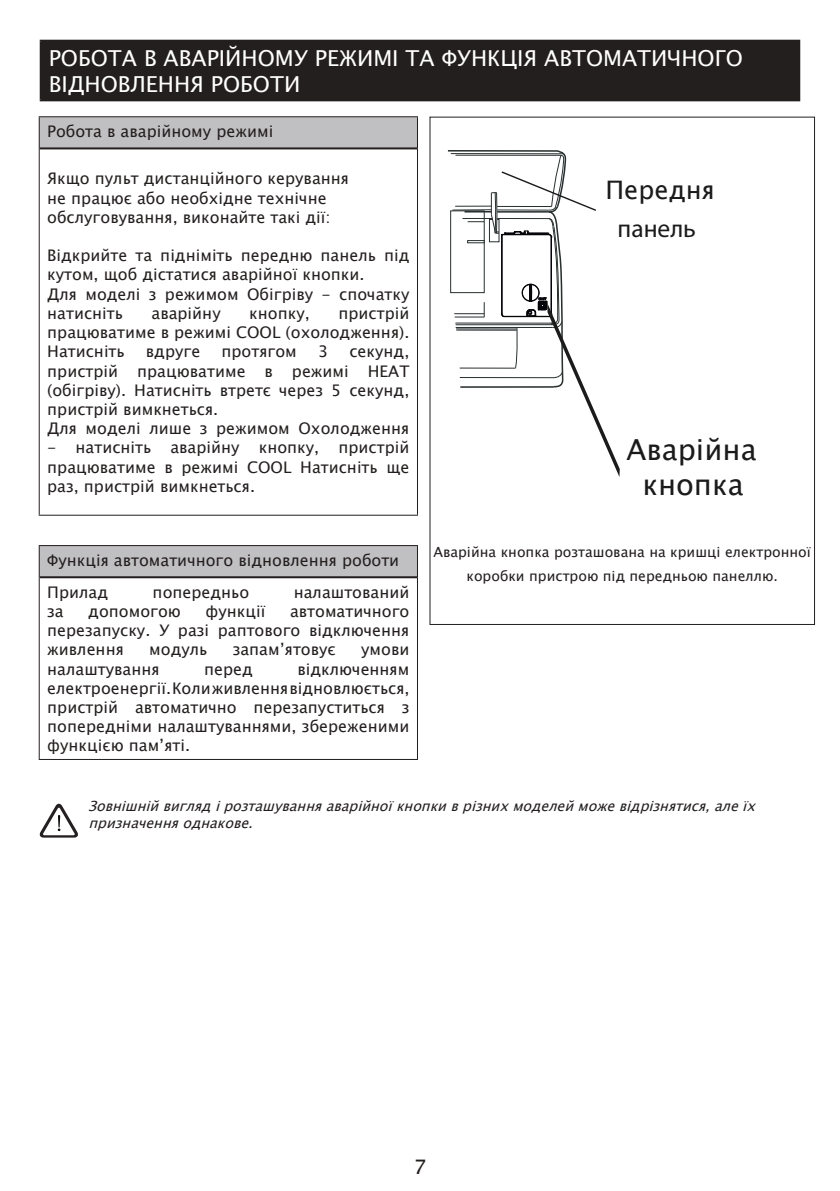
<style>
.page{position:relative;width:840px;height:1191px;background:#fff}
.page>*{position:absolute;margin:0;border:0;box-sizing:border-box;transform-origin:0 0}
.t1{font:29px/34.8px "Lucida Sans Unicode";color:#1b1b1c;text-align:center}
.t2{font:25.4px "Lucida Sans Unicode";color:#1b1b1c}
.t3{font:25.4px "Times New Roman CYR";color:#1b1b1c}
.t4{font:22px/26.4px "Lucida Sans Unicode";color:#fff}
.t5{font:20px "Lucida Sans Unicode";color:#241f1f}
.t6{font:16px/19.2px "Lucida Sans Unicode";color:#241f1f}
.t7{font:italic 14px/16.8px "Lucida Sans Unicode";color:#241f1f}
.t8{font:14px/24px "Lucida Sans Unicode";color:#241f1f;text-align:center}
</style>
<div class="page">
<div style="left:41px;top:41px;width:757px;height:59px;background:#241f1f"></div>
<hr style="left:40px;top:40px;width:759px;height:2px;background:#241f1f">
<hr style="left:40px;top:42px;width:2px;height:57px;background:#241f1f">
<hr style="left:797px;top:42px;width:2px;height:57px;background:#241f1f">
<hr style="left:40px;top:99px;width:759px;height:2px;background:#241f1f">
<div style="left:39px;top:545px;width:378px;height:32px;background:#c0bfc1"></div>
<hr style="left:40px;top:576px;width:377px;height:2px;background:#241f1f">
<hr style="left:39px;top:545px;width:379px;height:1px;background:#241f1f">
<hr style="left:39px;top:546px;width:1px;height:31px;background:#241f1f">
<hr style="left:417px;top:546px;width:1px;height:31px;background:#241f1f">
<hr style="left:39px;top:577px;width:1px;height:182px;background:#241f1f">
<hr style="left:417px;top:577px;width:1px;height:182px;background:#241f1f">
<hr style="left:39px;top:759px;width:379px;height:1px;background:#241f1f">
<div style="left:39px;top:117px;width:378px;height:31px;background:#c0bfc1"></div>
<hr style="left:40px;top:147px;width:377px;height:2px;background:#241f1f">
<hr style="left:39px;top:116px;width:379px;height:1px;background:#241f1f">
<hr style="left:39px;top:117px;width:1px;height:31px;background:#241f1f">
<hr style="left:417px;top:117px;width:1px;height:31px;background:#241f1f">
<hr style="left:39px;top:148px;width:1px;height:367px;background:#241f1f">
<hr style="left:417px;top:148px;width:1px;height:367px;background:#241f1f">
<hr style="left:39px;top:515px;width:379px;height:1px;background:#241f1f">
<svg style="left:39px;top:803px;width:39px;height:34px"></svg>
<svg style="left:447px;top:150px;width:172px;height:326px"></svg>
<h3 class="t4" style="left:49px;top:45px;width:695px">РОБОТА В АВАРІЙНОМУ РЕЖИМІ ТА ФУНКЦІЯ АВТОМАТИЧНОГО<br>ВІДНОВЛЕННЯ РОБОТИ</h3>
<p class="t6" style="left:47px;top:122px;width:227px">Робота в аварійному режимі</p>
<p class="t6" style="left:47px;top:169px;width:303px">Якщо пульт дистанційного керування не працює або необхідне технічне обслуговування, виконайте такі дії:</p>
<p class="t6" style="left:47px;top:246px;width:363px">Відкрийте та підніміть передню панель під кутом, щоб дістатися аварійної кнопки.<br>Для моделі з режимом Обігріву - спочатку натисніть</p>
<p class="t6" style="left:47px;top:304px;width:363px;text-align:justify;text-indent:291px">пристрій працюватиме в режимі COOL (охолодження).<br>Натисніть</p>
<p class="t6" style="left:151px;top:304px;width:71px">аварійну</p>
<p class="t6" style="left:249px;top:304px;width:62px">кнопку,</p>
<p class="t6" style="left:146px;top:342px;width:56px">вдруге</p>
<p class="t6" style="left:221px;top:342px;width:77px">протягом</p>
<p class="t6" style="left:318px;top:342px;width:12px">3</p>
<p class="t6" style="left:47px;top:342px;width:363px;text-indent:302px">секунд, пристрій працюватиме в режимі HEAT (обігріву). Натисніть втретє через 5 секунд, пристрій вимкнеться.<br>Для моделі лише з режимом Охолодження</p>
<p class="t6" style="left:47px;top:438px;width:363px;text-align:justify">- натисніть аварійну кнопку, пристрій працюватиме в режимі COOL Натисніть ще раз, пристрій вимкнеться.</p>
<p class="t6" style="left:47px;top:544px;width:353px;line-height:31.6px">Функція автоматичного відновлення роботи<br>Прилад</p>
<p class="t6" style="left:152px;top:582px;width:98px">попередньо</p>
<p class="t6" style="left:293px;top:582px;width:117px">налаштований</p>
<p class="t6" style="left:47px;top:602px;width:18px">за</p>
<p class="t6" style="left:88px;top:602px;width:94px">допомогою</p>
<p class="t6" style="left:205px;top:602px;width:61px">функції</p>
<p class="t6" style="left:47px;top:602px;width:363px;text-align:justify;text-indent:243px">автоматичного перезапуску. У разі раптового відключення живлення</p>
<p class="t6" style="left:149px;top:640px;width:60px">модуль</p>
<p class="t6" style="left:233px;top:640px;width:104px">запам’ятовує</p>
<p class="t6" style="left:361px;top:640px;width:50px">умови</p>
<p class="t6" style="left:47px;top:659px;width:114px">налаштування</p>
<p class="t6" style="left:204px;top:659px;width:50px">перед</p>
<p class="t6" style="left:47px;top:659px;width:363px;text-align:justify;text-indent:250px">відключенням електроенергії. Коли живлення відновлюється, пристрій автоматично перезапуститься з попередніми налаштуваннями, збереженими функцією пам’яті.</p>
<h2 class="t2" style="left:605px;top:170px;width:111px">Передня</h2>
<h2 class="t3" style="left:617px;top:213px;width:80px">панель</h2>
<h1 class="t1" style="left:626px;top:432px;width:132px">Аварійна кнопка</h1>
<p class="t8" style="left:433px;top:540px;width:379px">Аварійна кнопка розташована на кришці електронної коробки пристрою під передньою панеллю.</p>
<p class="t7" style="left:88px;top:798px;width:673px">Зовнішнійвиглядірозташуванняаварійноїкнопкиврізнихмоделейможевідрізнятися,алеїх призначенняоднакове.</p>
<p class="t5" style="left:413px;top:1151px;width:14px">7</p>
</div>
